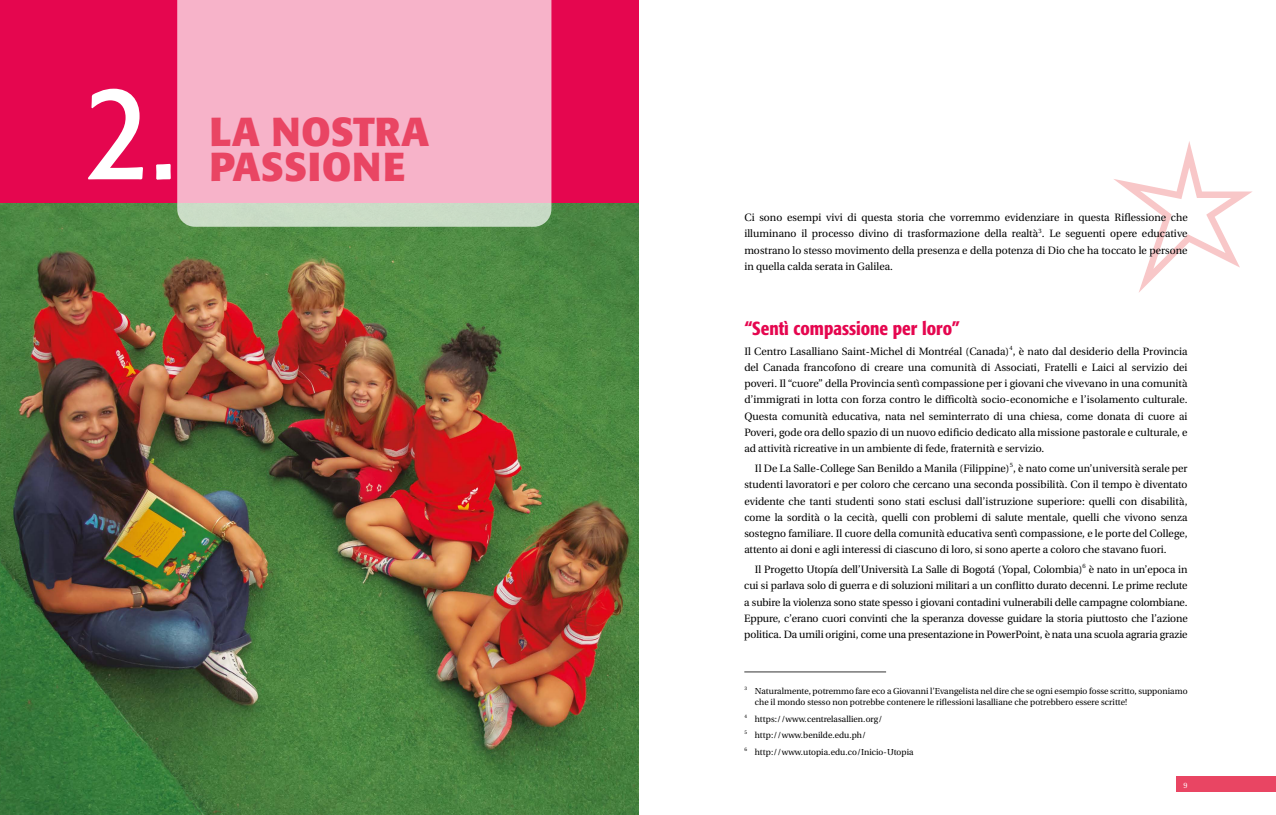
<style>
.page{position:relative;width:1276px;height:815px;background:#fff}
.page>*{position:absolute;margin:0;border:0;box-sizing:border-box;transform-origin:0 0}
.t1{font:condensed 137.5px "Formata";color:#fff}
.t2{font:700 40px "Formata";letter-spacing:.02em;color:#e94563}
.t3{font:500 condensed 18.75px "Formata";color:#e5064f}
.t4{font:13.75px/16.2px "Utopia Headline";letter-spacing:.005em;color:#000;text-align:justify}
.t5{font:11.25px/16.6px "Utopia Headline";letter-spacing:.005em;color:#000}
.t6{font:10px "Utopia Headline";color:#fff}
</style>
<div class="page">
<svg style="left:1114px;top:141px;width:138px;height:151px"></svg>
<div style="left:1176px;top:776px;width:100px;height:16px;background:#e94563"></div>
<div style="left:0;top:0;width:638px;height:815px;background:#e5064f"></div>
<img style="left:0;top:204px;width:638px;height:611px">
<svg style="left:177px;top:0;width:374px;height:227px;background:#f1b7c8"></svg>
<hr style="left:744px;top:672px;width:142px;height:1px;background:#333">
<h1 class="t1" style="left:86px;top:50px;width:93px">2.</h1>
<h2 class="t2" style="left:210px;top:106px;width:221px">LA NOSTRA</h2>
<h2 class="t2" style="left:210px;top:141px;width:197px">PASSIONE</h2>
<p class="t4" style="left:744px;top:210px;width:445px">Ci sono esempi vivi di questa storia che vorremmo evidenziare in questa Riflessione che illuminano il processo divino di trasformazione della realtà<sup>3</sup>. Le seguenti opere educative mostrano lo stesso movimento della presenza e della potenza di Dio che ha toccato le persone in quella calda serata in Galilea.</p>
<h3 class="t3" style="left:744px;top:317px;width:217px">“Sentì compassione per loro”</h3>
<p class="t4" style="left:744px;top:343px;width:445px">Il Centro Lasalliano Saint-Michel di Montréal (Canada)<sup>4</sup>, è nato dal desiderio della Provincia del Canada francofono di creare una comunità di Associati, Fratelli e Laici al servizio dei poveri. Il “cuore” della Provincia sentì compassione per i giovani che vivevano in una comunità d’immigrati in lotta con forza contro le difficoltà socio-economiche e l’isolamento culturale.<br>Questa comunità educativa, nata nel seminterrato di una chiesa, come donata di cuore ai Poveri, gode ora dello spazio di un nuovo edificio dedicato alla missione pastorale e culturale, e ad attività ricreative in un ambiente di fede, fraternità e servizio.</p>
<p class="t4" style="left:744px;top:460px;width:445px;text-indent:11px">Il De La Salle-College San Benildo a Manila (Filippine)<sup>5</sup>, è nato come un’università serale per studenti lavoratori e per coloro che cercano una seconda possibilità. Con il tempo è diventato evidente che tanti studenti sono stati esclusi dall’istruzione superiore: quelli con disabilità, come la sordità o la cecità, quelli con problemi di salute mentale, quelli che vivono senza sostegno familiare. Il cuore della comunità educativa sentì compassione, e le porte del College, attento ai doni e agli interessi di ciascuno di loro, si sono aperte a coloro che stavano fuori.</p>
<p class="t4" style="left:744px;top:561px;width:445px;text-indent:11px">Il Progetto Utopía dell’Università La Salle di Bogotá (Yopal, Colombia)<sup>6</sup> è nato in un’epoca in cui si parlava solo di guerra e di soluzioni militari a un conflitto durato decenni. Le prime reclute a subire la violenza sono state spesso i giovani contadini vulnerabili delle campagne colombiane.<br>Eppure, c’erano cuori convinti che la speranza dovesse guidare la storia piuttosto che l’azione politica. Da umili origini, come una presentazione in PowerPoint, è nata una scuola agraria grazie</p>
<p class="t5" style="left:755px;top:685px;width:434px;line-height:11.2px;text-indent:-11px"><sup>3</sup> Naturalmente, potremmo fare eco a Giovanni l’Evangelista nel dire che se ogni esempio fosse scritto, supponiamo che il mondo stesso non potrebbe contenere le riflessioni lasalliane che potrebbero essere scritte!</p>
<p class="t5" style="left:744px;top:710px;width:171px"><sup>4</sup> https://www.centrelasallien.org/<br><sup>5</sup> http://www.benilde.edu.ph/<br><sup>6</sup> http://www.utopia.edu.co/Inicio-Utopia</p>
<p class="t6" style="left:1183px;top:780px;width:6px">9</p>
</div>
